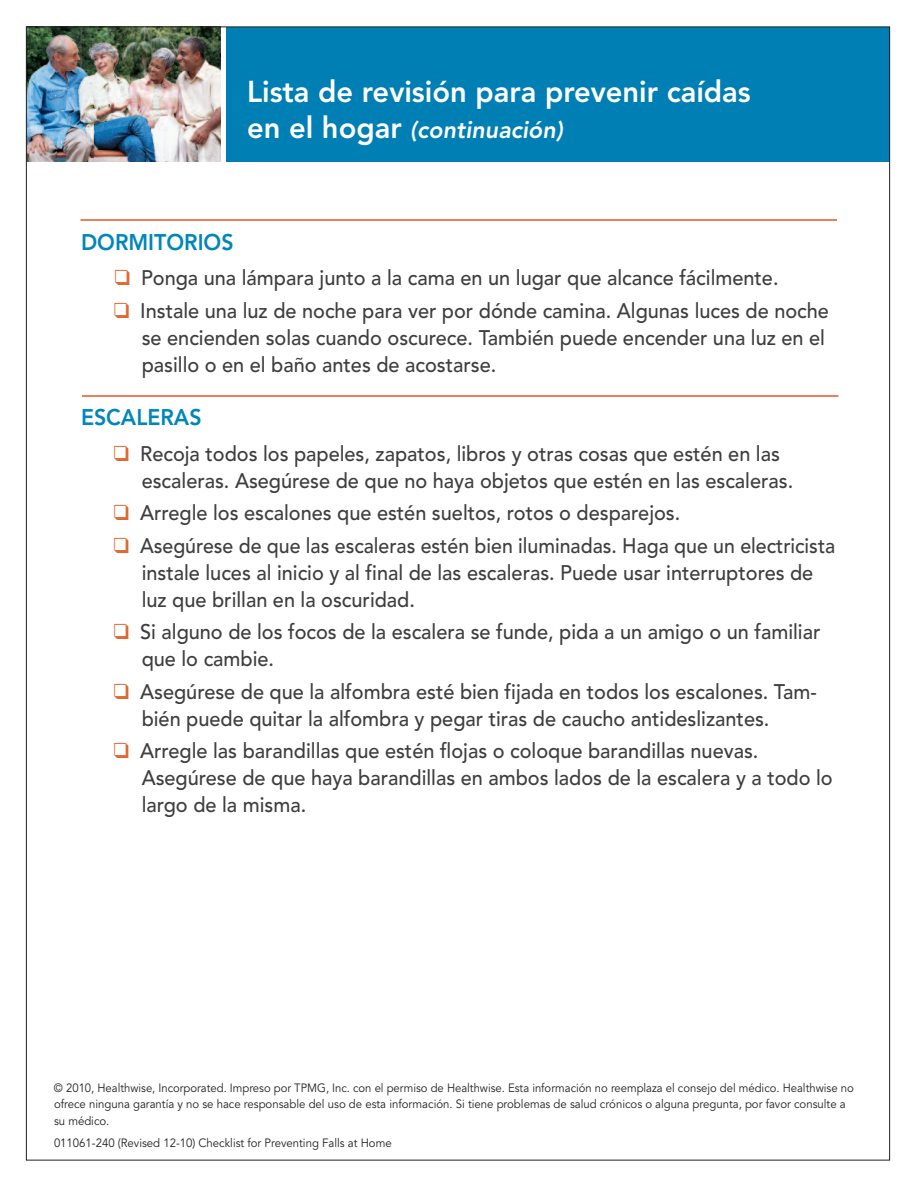
<style>
.page{position:relative;width:918px;height:1188px;background:#fff}
.page>*{position:absolute;margin:0;border:0;box-sizing:border-box;transform-origin:0 0}
.t1{font:800 30px "Avenir";color:#fff}
.t2{font:italic 800 24px "Avenir";letter-spacing:.005em;color:#fff}
.t3{font:800 22.5px "Avenir";color:#0086ba;scale:.95 1}
.t4{font:500 21px/27px "Avenir";color:#3e3e3f;scale:.95 1}
.t5{font:12px/16.5px "Avenir";color:#231f20;scale:.94 1}
.t6{font:12px "Avenir";color:#231f20;scale:.95 1}
.s1{font-style:normal;font-size:30px}
.s2{font-family:"Monotype Sorts";font-weight:400;color:#e06933}
</style>
<div class="page">
<img style="left:27px;top:26px;width:194px;height:136px">
<div style="left:226px;top:27px;width:664px;height:135px;background:#007fb4"></div>
<hr style="left:81px;top:219px;width:756px;height:2px;background:#dd5926">
<hr style="left:82px;top:395px;width:756px;height:2px;background:#dd5926">
<h1 class="t1" style="left:247px;top:79px;width:505px">Lista de revisión para prevenir caídas</h1>
<p class="t2" style="left:247px;top:120px;width:317px"><span class="s1">en el hogar</span> (continuación)</p>
<p class="t3" style="left:81px;top:233px;width:162px">DORMITORIOS</p>
<p class="t4" style="left:114px;top:264px;width:754px;line-height:32.4px"><span class="s2">q</span> Ponga una lámpara junto a la cama en un lugar que alcance fácilmente.<br><span class="s2">q</span> Instale una luz de noche para ver por dónde camina. Algunas luces de noche</p>
<p class="t4" style="left:142px;top:326px;width:721px">se encienden solas cuando oscurece. También puede encender una luz en el pasillo o en el baño antes de acostarse.</p>
<p class="t3" style="left:81px;top:408px;width:128px">ESCALERAS</p>
<p class="t4" style="left:142px;top:442px;width:687px;text-indent:-28px"><span class="s2">q</span> Recoja todos los papeles, zapatos, libros y otras cosas que estén en las escaleras. Asegúrese de que no haya objetos que estén en las escaleras.</p>
<p class="t4" style="left:114px;top:499px;width:761px;line-height:32.4px"><span class="s2">q</span> Arregle los escalones que estén sueltos, rotos o desparejos.<br><span class="s2">q</span> Asegúrese de que las escaleras estén bien iluminadas. Haga que un electricista</p>
<p class="t4" style="left:142px;top:561px;width:709px">instale luces al inicio y al final de las escaleras. Puede usar interruptores de luz que brillan en la oscuridad.</p>
<p class="t4" style="left:142px;top:620px;width:716px;text-indent:-28px"><span class="s2">q</span> Si alguno de los focos de la escalera se funde, pida a un amigo o un familiar que lo cambie.</p>
<p class="t4" style="left:142px;top:680px;width:712px;text-indent:-28px"><span class="s2">q</span> Asegúrese de que la alfombra esté bien fijada en todos los escalones. Tam&shy;bién puede quitar la alfombra y pegar tiras de caucho antideslizantes.</p>
<p class="t4" style="left:142px;top:739px;width:729px;text-indent:-28px"><span class="s2">q</span> Arregle las barandillas que estén flojas o coloque barandillas nuevas.<br>Asegúrese de que haya barandillas en ambos lados de la escalera y a todo lo largo de la misma.</p>
<p class="t5" style="left:54px;top:1081px;width:852px">© 2010, Healthwise, Incorporated. Impreso por TPMG, Inc. con el permiso de Healthwise. Esta información no reemplaza el consejo del médico. Healthwise no ofrece ninguna garantía y no se hace responsable del uso de esta información. Si tiene problemas de salud crónicos o alguna pregunta, por favor consulte a su médico.</p>
<p class="t6" style="left:54px;top:1138px;width:357px">011061-240 (Revised 12-10) Checklist for Preventing Falls at Home</p>
</div>
